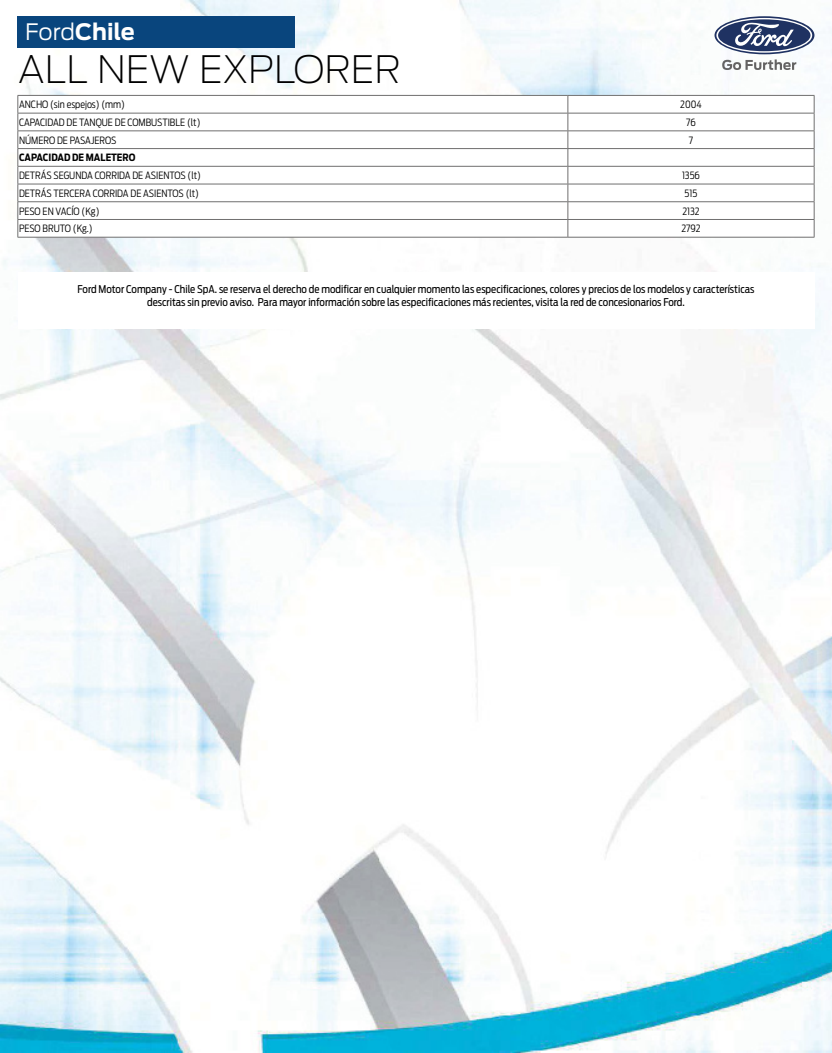
<style>
.page{position:relative;width:832px;height:1053px;background:#fff}
.page>*{position:absolute;margin:0;border:0;box-sizing:border-box;transform-origin:0 0}
.t1{font:200 37.5px "Ford Antenna";color:#000}
.t2{font:700 22.5px "Ford Antenna";color:#fff}
.t3{font:10.62px/12.8px "Ford Antenna Cond";color:#000;text-align:center}
.t4{font:300 10px "Ford Antenna Cond";color:#000}
.t5{font:700 10px "Ford Antenna Cond";color:#000}
.s1{font-weight:300}
</style>
<div class="page">
<img style="left:0;top:0;width:831px;height:1052px">
<div style="left:18px;top:16px;width:277px;height:32px;background:#09457d"></div>
<div style="left:18px;top:272px;width:796px;height:57px;background:#fff"></div>
<svg style="left:19px;top:96px;width:794px;height:141px"></svg>
<hr style="left:18px;top:95px;width:549px;height:1px;background:#706f6f">
<hr style="left:18px;top:113px;width:549px;height:1px;background:#706f6f">
<hr style="left:18px;top:130px;width:549px;height:1px;background:#706f6f">
<hr style="left:18px;top:148px;width:549px;height:1px;background:#706f6f">
<hr style="left:18px;top:166px;width:549px;height:1px;background:#706f6f">
<hr style="left:18px;top:184px;width:549px;height:1px;background:#706f6f">
<hr style="left:18px;top:201px;width:549px;height:1px;background:#706f6f">
<hr style="left:18px;top:219px;width:549px;height:1px;background:#706f6f">
<svg style="left:18px;top:96px;width:1px;height:141px"></svg>
<hr style="left:18px;top:237px;width:549px;height:1px;background:#706f6f">
<svg style="left:813px;top:96px;width:1px;height:141px"></svg>
<hr style="left:567px;top:95px;width:247px;height:1px;background:#706f6f">
<hr style="left:567px;top:113px;width:247px;height:1px;background:#706f6f">
<hr style="left:567px;top:130px;width:247px;height:1px;background:#706f6f">
<hr style="left:567px;top:148px;width:247px;height:1px;background:#706f6f">
<hr style="left:567px;top:166px;width:247px;height:1px;background:#706f6f">
<hr style="left:567px;top:184px;width:247px;height:1px;background:#706f6f">
<hr style="left:567px;top:201px;width:247px;height:1px;background:#706f6f">
<hr style="left:567px;top:219px;width:247px;height:1px;background:#706f6f">
<svg style="left:567px;top:96px;width:1px;height:141px"></svg>
<hr style="left:567px;top:237px;width:247px;height:1px;background:#706f6f">
<svg style="left:714px;top:16px;width:100px;height:38px"></svg>
<svg style="left:716px;top:18px;width:95px;height:35px"></svg>
<svg style="left:722px;top:59px;width:74px;height:11px"></svg>
<h2 class="t2" style="left:25px;top:11px;width:111px"><span class="s1">Ford</span>Chile</h2>
<h1 class="t1" style="left:18px;top:38px;width:384px">ALL NEW EXPLORER</h1>
<p class="t4" style="left:19px;top:96px;width:107px">ANCHO (sin espejos) (mm)</p>
<p class="t4" style="left:680px;top:96px;width:23px">2004</p>
<p class="t4" style="left:19px;top:114px;width:183px">CAPACIDAD DE TANQUE DE COMBUSTIBLE (lt)</p>
<p class="t4" style="left:686px;top:114px;width:11px">76</p>
<p class="t4" style="left:19px;top:132px;width:99px">NÚMERO DE PASAJEROS</p>
<p class="t4" style="left:688px;top:132px;width:6px">7</p>
<p class="t5" style="left:19px;top:149px;width:118px">CAPACIDAD DE MALETERO</p>
<p class="t4" style="left:19px;top:167px;width:183px">DETRÁS SEGUNDA CORRIDA DE ASIENTOS (lt)</p>
<p class="t4" style="left:681px;top:167px;width:19px">1356</p>
<p class="t4" style="left:19px;top:185px;width:181px">DETRÁS TERCERA CORRIDA DE ASIENTOS (lt)</p>
<p class="t4" style="left:684px;top:185px;width:14px">515</p>
<p class="t4" style="left:19px;top:202px;width:82px">PESO EN VACÍO (Kg)</p>
<p class="t4" style="left:682px;top:202px;width:19px">2132</p>
<p class="t4" style="left:19px;top:220px;width:75px">PESO BRUTO (Kg.)</p>
<p class="t4" style="left:681px;top:220px;width:20px">2792</p>
<p class="t3" style="left:77px;top:281px;width:678px">Ford Motor Company - Chile SpA. se reserva el derecho de modificar en cualquier momento las especificaciones, colores y precios de los modelos y características descritas sin previo aviso. Para mayor información sobre las especificaciones más recientes, visita la red de concesionarios Ford.</p>
</div>
